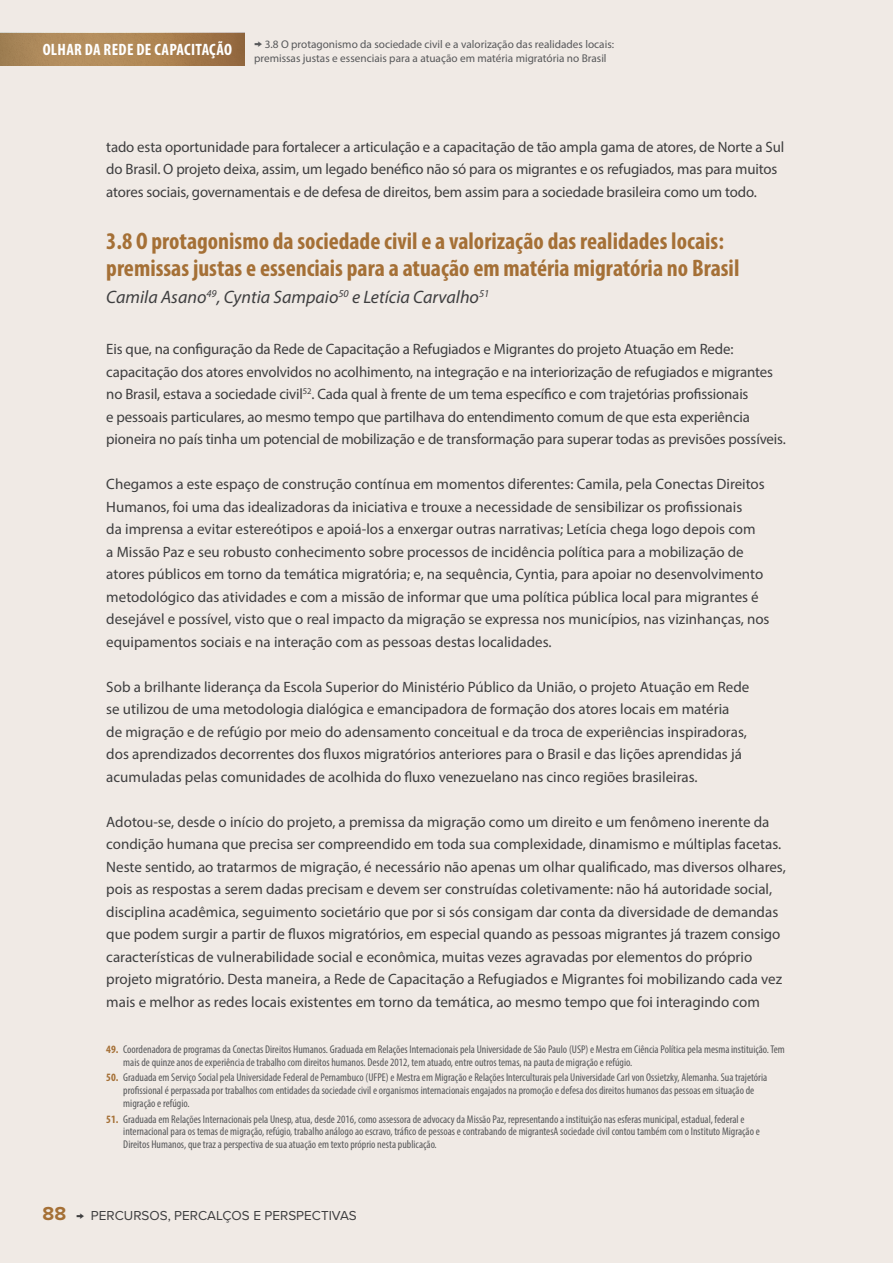
<style>
.page{position:relative;width:893px;height:1263px;background:#f0eae5}
.page>*{position:absolute;margin:0;border:0;box-sizing:border-box;transform-origin:0 0}
.Subtítulo_Ultimo_Cap{font:700 condensed 24px/27px "Myriad Pro";color:#a57036}
.Autor{font:italic 18px "Myriad Pro";color:#3e3e3f}
.t1{font:700 condensed 16.5px "Myriad Pro";letter-spacing:.02em;color:#fff}
.Parágrafo_Principal{font:15px/22.5px "Myriad Pro";color:#3e3e3f}
.t2{font:13.5px "Proxima Nova";color:#3e3e3f}
.t3{font:condensed 11.25px/12.8px "Myriad Pro";color:#57585a}
.Capítulo_Esquerda{font:11.25px/13.5px "Myriad Pro";color:#57585a}
.s1{font-family:"Proxima Nova";font-weight:700;font-size:13.5px}
.s2{font-weight:700;color:#a57036}
.s3{font-weight:700;font-size:19.5px;color:#a57036}
</style>
<div class="page">
<img style="left:0;top:33px;width:245px;height:33px">
<p class="t1" style="left:43px;top:39px;width:191px">OLHAR DA REDE DE CAPACITAÇÃO</p>
<p class="Capítulo_Esquerda" style="left:254px;top:37px;width:362px"><span class="s1">→</span> 3.8 O protagonismo da sociedade civil e a valorização das realidades locais: premissas justas e essenciais para a atuação em matéria migratória no Brasil</p>
<p class="Parágrafo_Principal" style="left:106px;top:135px;width:679px">tado esta oportunidade para fortalecer a articulação e a capacitação de tão ampla gama de atores, de Norte a Sul do Brasil. O projeto deixa, assim, um legado benéfico não só para os migrantes e os refugiados, mas para muitos atores sociais, governamentais e de defesa de direitos, bem assim para a sociedade brasileira como um todo.</p>
<p class="Subtítulo_Ultimo_Cap" style="left:106px;top:227px;width:635px">3.8 O protagonismo da sociedade civil e a valorização das realidades locais: premissas justas e essenciais para a atuação em matéria migratória no Brasil</p>
<p class="Autor" style="left:106px;top:286px;width:384px">Camila Asano<sup>49</sup>, Cyntia Sampaio<sup>50</sup> e Letícia Carvalho<sup>51</sup></p>
<p class="Parágrafo_Principal" style="left:106px;top:338px;width:681px">Eis que, na configuração da Rede de Capacitação a Refugiados e Migrantes do projeto Atuação em Rede: capacitação dos atores envolvidos no acolhimento, na integração e na interiorização de refugiados e migrantes no Brasil, estava a sociedade civil<sup>52</sup>. Cada qual à frente de um tema específico e com trajetórias profissionais<br>e pessoais particulares, ao mesmo tempo que partilhava do entendimento comum de que esta experiência pioneira no país tinha um potencial de mobilização e de transformação para superar todas as previsões possíveis.</p>
<p class="Parágrafo_Principal" style="left:106px;top:473px;width:665px">Chegamos a este espaço de construção contínua em momentos diferentes: Camila, pela Conectas Direitos Humanos, foi uma das idealizadoras da iniciativa e trouxe a necessidade de sensibilizar os profissionais<br>da imprensa a evitar estereótipos e apoiá-los a enxergar outras narrativas; Letícia chega logo depois com<br>a Missão Paz e seu robusto conhecimento sobre processos de incidência política para a mobilização de atores públicos em torno da temática migratória; e, na sequência, Cyntia, para apoiar no desenvolvimento metodológico das atividades e com a missão de informar que uma política pública local para migrantes é desejável e possível, visto que o real impacto da migração se expressa nos municípios, nas vizinhanças, nos equipamentos sociais e na interação com as pessoas destas localidades.</p>
<p class="Parágrafo_Principal" style="left:106px;top:675px;width:645px">Sob a brilhante liderança da Escola Superior do Ministério Público da União, o projeto Atuação em Rede se utilizou de uma metodologia dialógica e emancipadora de formação dos atores locais em matéria<br>de migração e de refúgio por meio do adensamento conceitual e da troca de experiências inspiradoras, dos aprendizados decorrentes dos fluxos migratórios anteriores para o Brasil e das lições aprendidas já acumuladas pelas comunidades de acolhida do fluxo venezuelano nas cinco regiões brasileiras.</p>
<p class="Parágrafo_Principal" style="left:106px;top:810px;width:681px">Adotou-se, desde o início do projeto, a premissa da migração como um direito e um fenômeno inerente da condição humana que precisa ser compreendido em toda sua complexidade, dinamismo e múltiplas facetas.<br>Neste sentido, ao tratarmos de migração, é necessário não apenas um olhar qualificado, mas diversos olhares, pois as respostas a serem dadas precisam e devem ser construídas coletivamente: não há autoridade social, disciplina acadêmica, seguimento societário que por si sós consigam dar conta da diversidade de demandas que podem surgir a partir de fluxos migratórios, em especial quando as pessoas migrantes já trazem consigo características de vulnerabilidade social e econômica, muitas vezes agravadas por elementos do próprio projeto migratório. Desta maneira, a Rede de Capacitação a Refugiados e Migrantes foi mobilizando cada vez mais e melhor as redes locais existentes em torno da temática, ao mesmo tempo que foi interagindo com</p>
<p class="t3" style="left:123px;top:1043px;width:663px;text-indent:-17px"><span class="s2">49.</span> Coordenadora de programas da Conectas Direitos Humanos. Graduada em Relações Internacionais pela Universidade de São Paulo (USP) e Mestra em Ciência Política pela mesma instituição. Tem mais de quinze anos de experiência de trabalho com direitos humanos. Desde 2012, tem atuado, entre outros temas, na pauta de migração e refúgio.</p>
<p class="t3" style="left:123px;top:1071px;width:645px;text-indent:-17px"><span class="s2">50.</span> Graduada em Serviço Social pela Universidade Federal de Pernambuco (UFPE) e Mestra em Migração e Relações Interculturais pela Universidade Carl von Ossietzky, Alemanha. Sua trajetória profissional é perpassada por trabalhos com entidades da sociedade civil e organismos internacionais engajados na promoção e defesa dos direitos humanos das pessoas em situação de migração e refúgio.</p>
<p class="t3" style="left:123px;top:1112px;width:638px;text-indent:-17px"><span class="s2">51.</span> Graduada em Relações Internacionais pela Unesp, atua, desde 2016, como assessora de advocacy da Missão Paz, representando a instituição nas esferas municipal, estadual, federal e internacional para os temas de migração, refúgio, trabalho análogo ao escravo, tráfico de pessoas e contrabando de migrantesA sociedade civil contou também com o Instituto Migração e<br>Direitos Humanos, que traz a perspectiva de sua atuação em texto próprio nesta publicação.</p>
<p class="t2" style="left:43px;top:1206px;width:316px"><span class="s3">88</span> → PERCURSOS, PERCALÇOS E PERSPECTIVAS</p>
</div>
